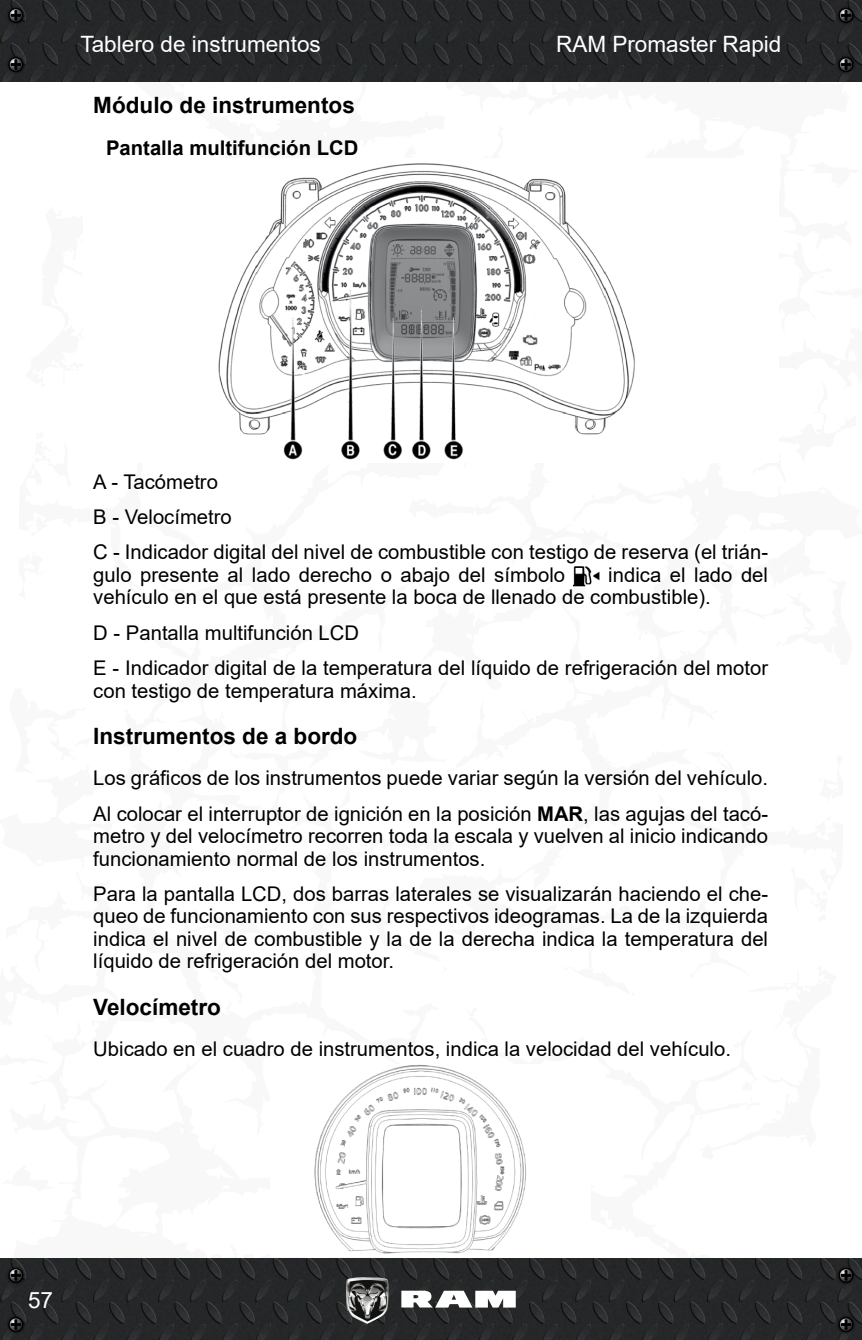
<style>
.page{position:relative;width:862px;height:1340px;background:#fff}
.page>*{position:absolute;margin:0;border:0;box-sizing:border-box;transform-origin:0 0}
._2_Subtítulo{font:700 22.5px "Arial";color:#000}
.t1{font:22.5px "Arial";color:#fff}
._4_Normal{font:20.25px/22.5px "Arial";color:#000}
._3_Tercer_sub{font:700 20.25px "Arial";color:#000}
.s1{font-weight:700}
</style>
<div class="page">
<svg style="left:861px;top:39px;width:1px;height:1259px"></svg>
<img style="left:0;top:0;width:861px;height:81px">
<img style="left:0;top:1258px;width:861px;height:81px">
<svg style="left:401px;top:1290px;width:114px;height:17px"></svg>
<img style="left:346px;top:1276px;width:42px;height:47px">
<img style="left:5px;top:4px;width:22px;height:22px">
<svg style="left:8px;top:8px;width:16px;height:15px"></svg>
<img style="left:5px;top:1264px;width:22px;height:22px">
<svg style="left:8px;top:1267px;width:16px;height:15px"></svg>
<img style="left:834px;top:4px;width:22px;height:22px">
<svg style="left:837px;top:8px;width:16px;height:15px"></svg>
<img style="left:834px;top:1264px;width:22px;height:22px">
<svg style="left:837px;top:1267px;width:16px;height:15px"></svg>
<img style="left:5px;top:53px;width:22px;height:23px">
<svg style="left:8px;top:57px;width:16px;height:15px"></svg>
<img style="left:5px;top:1313px;width:22px;height:22px">
<svg style="left:8px;top:1316px;width:16px;height:15px"></svg>
<img style="left:834px;top:53px;width:22px;height:23px">
<svg style="left:837px;top:57px;width:16px;height:15px"></svg>
<img style="left:834px;top:1313px;width:22px;height:22px">
<svg style="left:837px;top:1316px;width:16px;height:15px"></svg>
<img style="left:218px;top:163px;width:417px;height:297px">
<img style="left:573px;top:566px;width:26px;height:21px">
<img style="left:314px;top:1065px;width:212px;height:189px">
<p class="t1" style="left:80px;top:29px;width:242px">Tablero de instrumentos</p>
<p class="_2_Subtítulo" style="left:93px;top:89px;width:263px">Módulo de instrumentos</p>
<p class="_3_Tercer_sub" style="left:106px;top:133px;width:254px">Pantalla multifunción LCD</p>
<p class="t1" style="left:556px;top:29px;width:227px">RAM Promaster Rapid</p>
<p class="_4_Normal" style="left:93px;top:470px;width:126px">A - Tacómetro</p>
<p class="_4_Normal" style="left:93px;top:505px;width:140px">B - Velocímetro</p>
<p class="_4_Normal" style="left:93px;top:541px;width:676px">C - Indicador digital del nivel de combustible con testigo de reserva (el trián&shy;gulo presente al lado derecho o abajo del símbolo</p>
<p class="_4_Normal" style="left:93px;top:563px;width:676px;text-indent:514px">indica el lado del vehículo en el que está presente la boca de llenado de combustible).</p>
<p class="_4_Normal" style="left:93px;top:621px;width:267px">D - Pantalla multifunción LCD</p>
<p class="_4_Normal" style="left:93px;top:656px;width:676px">E - Indicador digital de la temperatura del líquido de refrigeración del motor con testigo de temperatura máxima.</p>
<p class="_2_Subtítulo" style="left:93px;top:720px;width:265px">Instrumentos de a bordo</p>
<p class="_4_Normal" style="left:93px;top:766px;width:676px">Los gráficos de los instrumentos puede variar según la versión del vehículo.</p>
<p class="_4_Normal" style="left:93px;top:802px;width:676px;text-align:justify">Al colocar el interruptor de ignición en la posición <span class="s1">MAR</span>, las agujas del tacó&shy;metro y del velocímetro recorren toda la escala y vuelven al inicio indicando funcionamiento normal de los instrumentos.</p>
<p class="_4_Normal" style="left:93px;top:882px;width:676px;text-align:justify">Para la pantalla LCD, dos barras laterales se visualizarán haciendo el che&shy;queo de funcionamiento con sus respectivos ideogramas. La de la izquierda indica el nivel de combustible y la de la derecha indica la temperatura del líquido de refrigeración del motor.</p>
<p class="_2_Subtítulo" style="left:93px;top:990px;width:129px">Velocímetro</p>
<p class="_4_Normal" style="left:93px;top:1037px;width:639px">Ubicado en el cuadro de instrumentos, indica la velocidad del vehículo.</p>
<p class="t1" style="left:28px;top:1284px;width:27px">57</p>
</div>
